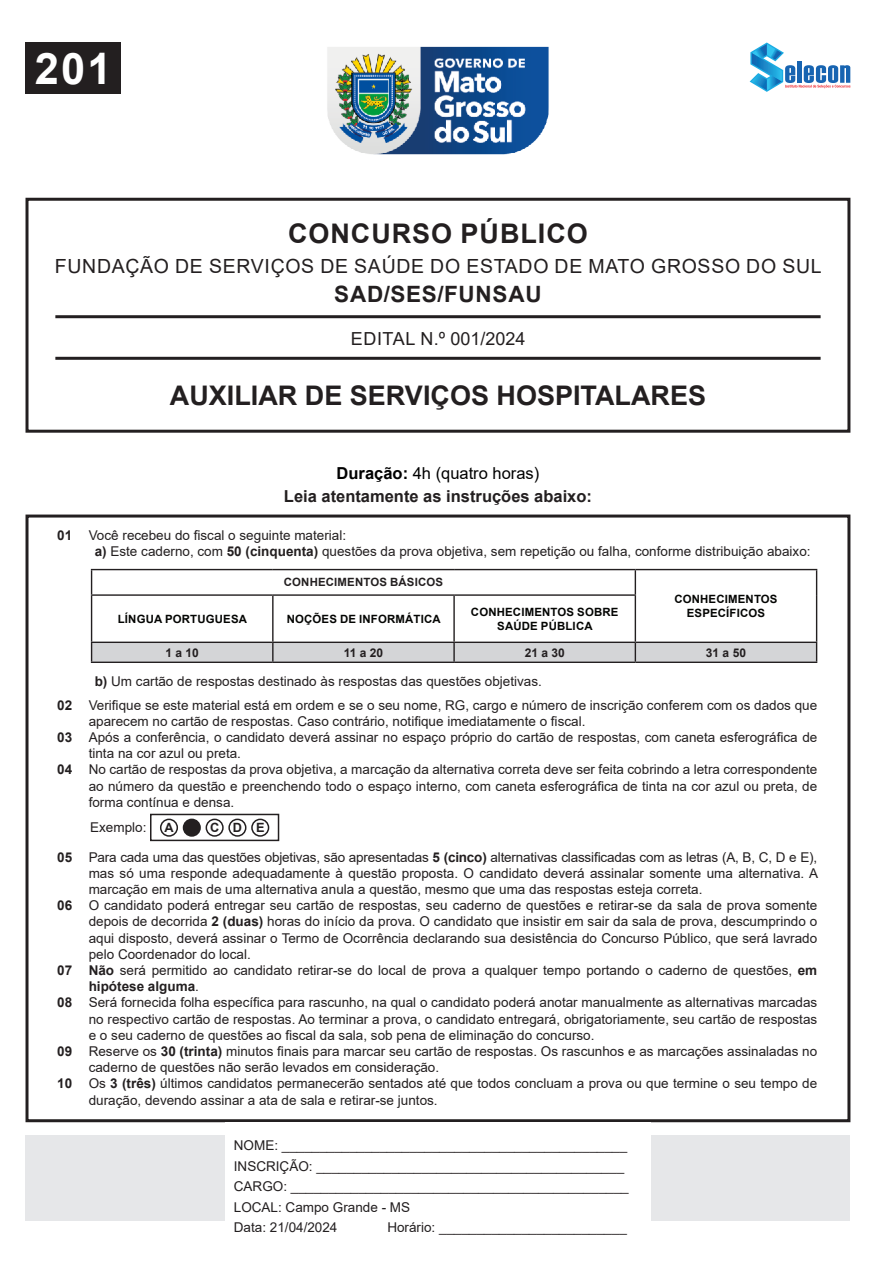
<style>
.page{position:relative;width:893px;height:1263px;background:#fff}
.page>*{position:absolute;margin:0;border:0;box-sizing:border-box;transform-origin:0 0}
.t1{font:700 43.5px "Arial";color:#fff}
.test{font:700 27px "Arial";color:#231f20}
.test-2{font:700 27px "Arial";letter-spacing:.035em;color:#231f20}
.t2{font:700 22.5px "Arial";letter-spacing:.035em;color:#231f20}
.t3{font:19.5px "Arial";letter-spacing:.035em;color:#231f20}
.t4{font:18px "Arial";color:#231f20}
.t5{font:700 16.5px "Arial";color:#231f20}
.t6{font:16.5px "Arial";color:#000}
.t7{font:13.5px/20.4px "Arial";color:#231f20}
.t8{font:700 13.5px "Arial";color:#231f20}
.t9{font:700 12.75px "Arial";color:#231f20}
.t10{font:700 12px "Arial";color:#231f20}
.t11{font:700 11.4px/13.5px "Arial";letter-spacing:.015em;color:#040503;text-align:center}
.t12{font:700 11.4px "Arial";letter-spacing:.015em;color:#231f20}
.s1{font-weight:700}
.s2{font-weight:400}
</style>
<div class="page">
<div style="left:26px;top:1135px;width:824px;height:85px;background:#e6e7e9"></div>
<div style="left:26px;top:198px;width:824px;height:235px;border:3px solid #231f20"></div>
<hr style="left:55px;top:357px;width:766px;height:3px;background:#231f20">
<hr style="left:55px;top:315px;width:766px;height:3px;background:#231f20">
<div style="left:26px;top:514px;width:824px;height:608px;border:3px solid #231f20"></div>
<div style="left:160px;top:819px;width:18px;height:18px;border:2px solid #231f20;border-radius:50%"></div>
<div style="left:183px;top:819px;width:18px;height:18px;background:#231f20;border-radius:50%"></div>
<div style="left:206px;top:819px;width:18px;height:18px;border:2px solid #231f20;border-radius:50%"></div>
<div style="left:228px;top:819px;width:18px;height:18px;border:2px solid #231f20;border-radius:50%"></div>
<div style="left:251px;top:819px;width:18px;height:18px;border:2px solid #231f20;border-radius:50%"></div>
<div style="left:150px;top:814px;width:129px;height:27px;border:2px solid #231f20"></div>
<hr style="left:91px;top:569px;width:182px;height:1px;background:#231f20">
<svg style="left:91px;top:570px;width:1px;height:24px"></svg>
<hr style="left:273px;top:569px;width:181px;height:1px;background:#231f20">
<hr style="left:454px;top:569px;width:181px;height:1px;background:#231f20">
<hr style="left:635px;top:569px;width:182px;height:1px;background:#231f20">
<svg style="left:635px;top:570px;width:1px;height:24px"></svg>
<svg style="left:816px;top:570px;width:1px;height:25px"></svg>
<hr style="left:91px;top:594px;width:182px;height:2px;background:#231f20">
<hr style="left:91px;top:596px;width:1px;height:46px;background:#231f20">
<hr style="left:273px;top:594px;width:181px;height:2px;background:#231f20">
<hr style="left:272px;top:596px;width:2px;height:46px;background:#231f20">
<hr style="left:454px;top:594px;width:182px;height:2px;background:#231f20">
<hr style="left:453px;top:596px;width:2px;height:46px;background:#231f20">
<hr style="left:635px;top:596px;width:1px;height:46px;background:#231f20">
<hr style="left:816px;top:595px;width:1px;height:47px;background:#231f20">
<svg style="left:91px;top:642px;width:726px;height:20px;background:#c5c6c8"></svg>
<hr style="left:91px;top:662px;width:182px;height:1px;background:#231f20">
<hr style="left:273px;top:662px;width:181px;height:1px;background:#231f20">
<hr style="left:454px;top:662px;width:181px;height:1px;background:#231f20">
<hr style="left:635px;top:662px;width:182px;height:1px;background:#231f20">
<img style="left:327px;top:46px;width:222px;height:109px">
<div style="left:225px;top:1123px;width:426px;height:127px;background:#fff"></div>
<div style="left:26px;top:43px;width:95px;height:51px;background:#231f20"></div>
<svg style="left:750px;top:43px;width:100px;height:49px"></svg>
<p class="t1" style="left:35px;top:38px;width:78px">201</p>
<h2 class="test-2" style="left:288px;top:214px;width:301px">CONCURSO PÚBLICO</h2>
<h3 class="t3" style="left:55px;top:253px;width:768px">FUNDAÇÃO DE SERVIÇOS DE SAÚDE DO ESTADO DE MATO GROSSO DO SUL</h3>
<h3 class="t2" style="left:334px;top:278px;width:209px">SAD/SES/FUNSAU</h3>
<h3 class="t4" style="left:351px;top:326px;width:176px">EDITAL N.º 001/2024</h3>
<p class="test" style="left:170px;top:376px;width:538px">AUXILIAR DE SERVIÇOS HOSPITALARES</p>
<p class="t6" style="left:337px;top:462px;width:204px"><span class="s1">Duração:</span> 4h (quatro horas)</p>
<p class="t5" style="left:284px;top:484px;width:310px">Leia atentamente as instruções abaixo:</p>
<p class="t7" style="left:95px;top:527px;width:717px;line-height:16.2px;text-indent:-37px"><span class="s1">01</span> Você recebeu do fiscal o seguinte material:<br><span class="s1">a)</span> Este caderno, com <span class="s1">50 (cinquenta)</span> questões da prova objetiva, sem repetição ou falha, conforme distribuição abaixo:</p>
<p class="t12" style="left:284px;top:574px;width:161px">CONHECIMENTOS BÁSICOS</p>
<p class="t11" style="left:674px;top:593px;width:105px">CONHECIMENTOS<br>ESPECÍFICOS</p>
<p class="t11" style="left:118px;top:612px;width:131px">LÍNGUA PORTUGUESA</p>
<p class="t11" style="left:287px;top:612px;width:155px">NOÇÕES DE INFORMÁTICA</p>
<p class="t11" style="left:471px;top:605px;width:149px">CONHECIMENTOS SOBRE<br>SAÚDE PÚBLICA</p>
<p class="t10" style="left:166px;top:644px;width:35px">1 a 10</p>
<p class="t10" style="left:344px;top:644px;width:41px">11 a 20</p>
<p class="t10" style="left:525px;top:644px;width:42px">21 a 30</p>
<p class="t10" style="left:706px;top:644px;width:42px">31 a 50</p>
<p class="t7" style="left:57px;top:669px;width:762px;line-height:23.7px;text-indent:37px"><span class="s1">b)</span> Um cartão de respostas destinado às respostas das questões objetivas.<br><span class="s1">02</span> Verifique se este material está em ordem e se o seu nome, RG, cargo e número de inscrição conferem com os dados que</p>
<p class="t7" style="left:89px;top:711px;width:498px">aparecem no cartão de respostas. Caso contrário, notifique imediatamente o fiscal.</p>
<p class="t7" style="left:57px;top:727px;width:762px"><span class="s1">03</span> Após a conferência, o candidato deverá assinar no espaço próprio do cartão de respostas, com caneta esferográfica de</p>
<p class="t7" style="left:89px;top:743px;width:154px">tinta na cor azul ou preta.</p>
<p class="t7" style="left:57px;top:759px;width:762px"><span class="s1">04</span> No cartão de respostas da prova objetiva, a marcação da alternativa correta deve ser feita cobrindo a letra correspondente</p>
<p class="t7" style="left:89px;top:775px;width:730px">ao número da questão e preenchendo todo o espaço interno, com caneta esferográfica de tinta na cor azul ou preta, de</p>
<p class="t7" style="left:89px;top:792px;width:147px">forma contínua e densa.</p>
<p class="t7" style="left:90px;top:817px;width:58px">Exemplo:</p>
<p class="t9" style="left:165px;top:819px;width:11px">A</p>
<p class="t9" style="left:210px;top:819px;width:56px">CDE</p>
<p class="t7" style="left:57px;top:846px;width:762px"><span class="s1">05</span> Para cada uma das questões objetivas, são apresentadas <span class="s1">5 (cinco)</span> alternativas classificadas com as letras (A, B, C, D e E),</p>
<p class="t7" style="left:89px;top:863px;width:731px">mas só uma responde adequadamente à questão proposta. O candidato deverá assinalar somente uma alternativa. A</p>
<p class="t7" style="left:89px;top:879px;width:615px">marcação em mais de uma alternativa anula a questão, mesmo que uma das respostas esteja correta.</p>
<p class="t7" style="left:57px;top:895px;width:762px"><span class="s1">06</span> O candidato poderá entregar seu cartão de respostas, seu caderno de questões e retirar-se da sala de prova somente</p>
<p class="t7" style="left:89px;top:911px;width:730px">depois de decorrida <span class="s1">2 (duas)</span> horas do início da prova. O candidato que insistir em sair da sala de prova, descumprindo o</p>
<p class="t7" style="left:89px;top:927px;width:730px">aqui disposto, deverá assinar o Termo de Ocorrência declarando sua desistência do Concurso Público, que será lavrado</p>
<p class="t7" style="left:89px;top:944px;width:164px">pelo Coordenador do local.</p>
<p class="t7" style="left:57px;top:960px;width:762px"><span class="s1">07 Não</span> será permitido ao candidato retirar-se do local de prova a qualquer tempo portando o caderno de questões, <span class="s1">em</span></p>
<p class="t8" style="left:89px;top:977px;width:112px">hipótese alguma<span class="s2">.</span></p>
<p class="t7" style="left:57px;top:992px;width:762px"><span class="s1">08</span> Será fornecida folha específica para rascunho, na qual o candidato poderá anotar manualmente as alternativas marcadas</p>
<p class="t7" style="left:89px;top:1008px;width:730px">no respectivo cartão de respostas. Ao terminar a prova, o candidato entregará, obrigatoriamente, seu cartão de respostas</p>
<p class="t7" style="left:89px;top:1025px;width:507px">e o seu caderno de questões ao fiscal da sala, sob pena de eliminação do concurso.</p>
<p class="t7" style="left:57px;top:1041px;width:762px"><span class="s1">09</span> Reserve os <span class="s1">30 (trinta)</span> minutos finais para marcar seu cartão de respostas. Os rascunhos e as marcações assinaladas no</p>
<p class="t7" style="left:89px;top:1057px;width:352px">caderno de questões não serão levados em consideração.</p>
<p class="t7" style="left:57px;top:1073px;width:762px"><span class="s1">10</span> Os <span class="s1">3 (três)</span> últimos candidatos permanecerão sentados até que todos concluam a prova ou que termine o seu tempo de</p>
<p class="t7" style="left:89px;top:1089px;width:350px">duração, devendo assinar a ata de sala e retirar-se juntos.</p>
<p class="t7" style="left:234px;top:1135px;width:396px">NOME: ______________________________________________ INSCRIÇÃO: _________________________________________ CARGO: _____________________________________________ LOCAL: Campo Grande - MS<br>Data: 21/04/2024</p>
<p class="t7" style="left:387px;top:1217px;width:241px">Horário: _________________________</p>
</div>
